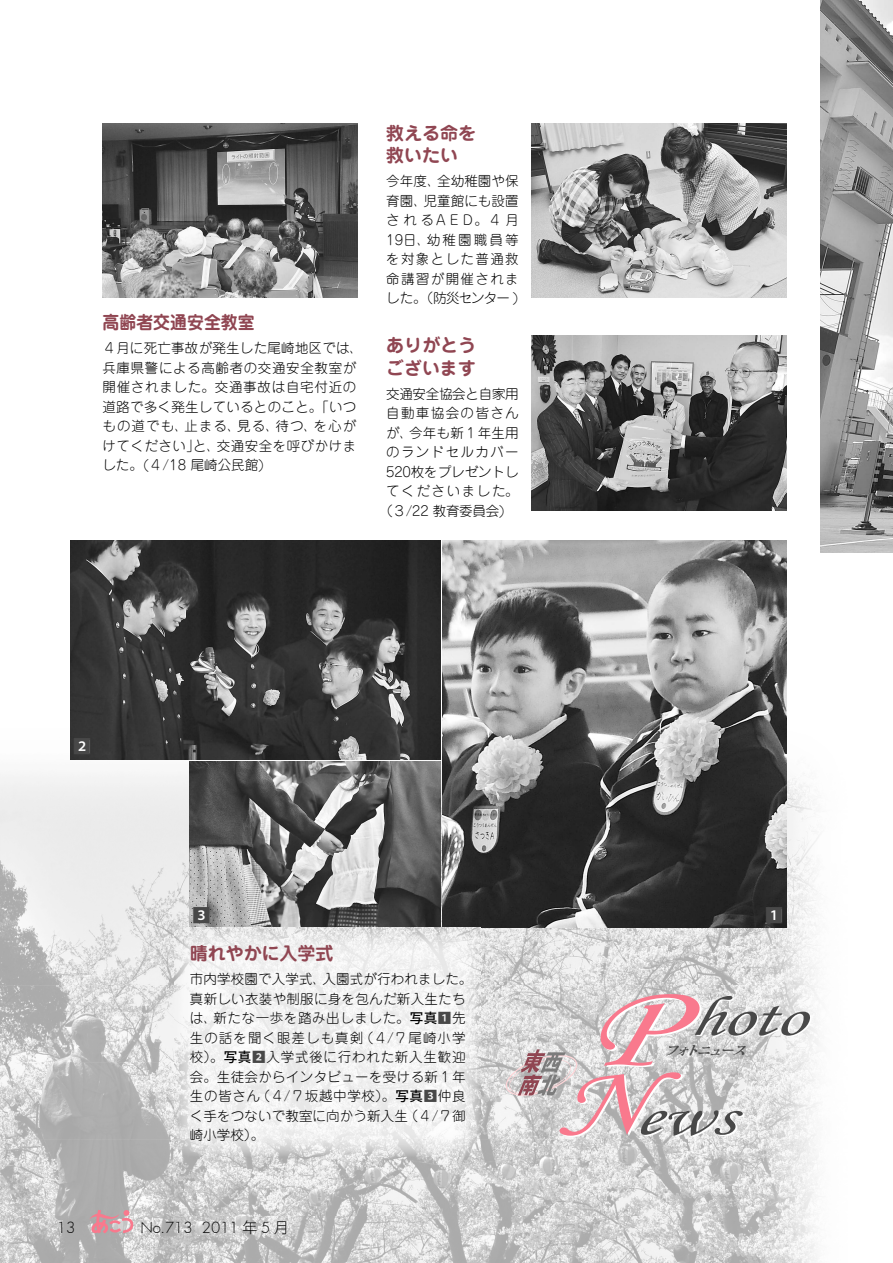
<style>
.page{position:relative;width:893px;height:1263px;background:#fff}
.page>*{position:absolute;margin:0;border:0;box-sizing:border-box;transform-origin:0 0}
.t1{font:18px/22.5px "Jun 501 Pro Bold 90 msp RKSJ H";color:#904652}
.t2{font:18px "Jun 501 Pro Bold 90 msp RKSJ H";color:#904652;scale:.94 1}
.t3{font:18px "Koz Go Pro Regular 90 msp RKSJ H";color:#484848}
.t4{font:300 14.85px "Futura";color:#000}
.t5{font:13.5px/19.5px "Jun 101 Pro Light 90 msp RKSJ H";letter-spacing:.025em;color:#000}
.t6{font:13.5px "Jun 101 Pro Light 90 msp RKSJ H";letter-spacing:.105em;color:#000}
.t7{font:13.5px "Jun 101 Pro Light 90 msp RKSJ H";color:#000}
.t8{font:13.5px "Jun 101 Pro Light 90 msp RKSJ H";letter-spacing:-.02em;color:#000}
.t9{font:13.5px "Jun 101 Pro Light 90 msp RKSJ H";letter-spacing:.12em;color:#000}
.t10{font:italic 12.3px "Koz Min Std Heavy 90 msp RKSJ H";color:#484848;scale:1.06 1}
.s1{font-family:"Koz Go Pro Medium 90 msp RKSJ H"}
.s2{font-family:"Koz Go Pro Medium 90 msp RKSJ H";color:#484848}
.s3{font-family:"Koz Go Pro"}
</style>
<div class="page">
<img style="left:0;top:677px;width:819px;height:231px">
<img style="left:0;top:908px;width:189px;height:231px">
<img style="left:440px;top:908px;width:377px;height:38px">
<img style="left:481px;top:946px;width:338px;height:193px">
<img style="left:0;top:1139px;width:818px;height:124px">
<img style="left:821px;top:0;width:72px;height:553px">
<img style="left:531px;top:123px;width:256px;height:175px">
<img style="left:102px;top:123px;width:255px;height:175px">
<img style="left:531px;top:336px;width:256px;height:174px">
<img style="left:442px;top:540px;width:345px;height:387px">
<img style="left:70px;top:540px;width:370px;height:219px">
<img style="left:189px;top:761px;width:251px;height:166px">
<div style="left:768px;top:909px;width:14px;height:12px;background:#fff"></div>
<div style="left:76px;top:740px;width:14px;height:13px;background:#fff"></div>
<div style="left:195px;top:909px;width:14px;height:12px;background:#fff"></div>
<img style="left:174px;top:927px;width:307px;height:230px">
<svg style="left:506px;top:994px;width:306px;height:143px"></svg>
<svg style="left:89px;top:1210px;width:44px;height:23px"></svg>
<h1 class="t2" style="left:102px;top:308px;width:164px">高齢者交通安全教室</h1>
<p class="t5" style="left:102px;top:337px;width:262px">４月に死亡事故が発生した尾崎地区では、兵庫県警による高齢者の交通安全教室が開催されました。交通事故は自宅付近の道路で多く発生しているとのこと。「いつもの道でも、止まる、見る、待つ、を心がけてください」と、交通安全を呼びかけました。(４/18 尾崎公民館)</p>
<h1 class="t1" style="left:386px;top:120px;width:91px">救える命を救いたい</h1>
<p class="t5" style="left:386px;top:170px;width:134px;text-align:justify">今年度、全幼稚園や保育園、児童館にも設置されるＡＥＤ。４月19日、幼稚園職員等を対象とした普通救命講習が開催されました。（防災センター )</p>
<h1 class="t1" style="left:386px;top:332px;width:91px">ありがとうございます</h1>
<p class="t8" style="left:386px;top:383px;width:134px">交通安全協会と自家用</p>
<p class="t6" style="left:386px;top:402px;width:134px">自動車協会の皆さん</p>
<p class="t5" style="left:386px;top:421px;width:134px">が、今年も新１年生用</p>
<p class="t6" style="left:386px;top:441px;width:134px">のランドセルカバー</p>
<p class="t7" style="left:386px;top:461px;width:134px">520枚をプレゼントし</p>
<p class="t9" style="left:386px;top:480px;width:134px">てくださいました。</p>
<p class="t5" style="left:379px;top:499px;width:127px">（３/22 教育委員会)</p>
<h1 class="t3" style="left:73px;top:735px;width:19px">2</h1>
<h1 class="t3" style="left:192px;top:903px;width:19px">3</h1>
<h1 class="t1" style="left:190px;top:940px;width:145px">晴れやかに入学式</h1>
<p class="t5" style="left:190px;top:968px;width:284px">市内学校園で入学式、入園式が行われました。真新しい衣装や制服に身を包んだ新入生たちは、新たな一歩を踏み出しました。<span class="s1">写真</span><span class="s2">1</span>先生の話を聞く眼差しも真剣（４/７尾崎小学校）。<span class="s1">写真</span><span class="s2">2</span>入学式後に行われた新入生歓迎会。生徒会からインタビューを受ける新１年生の皆さん（４/７坂越中学校）。<span class="s1">写真</span><span class="s2">3</span>仲良く手をつないで教室に向かう新入生（４/７御崎小学校）。</p>
<p class="t4" style="left:57px;top:1217px;width:20px">13</p>
<p class="t4" style="left:140px;top:1218px;width:150px">No.713 2011 <span class="s3">年</span> 5 <span class="s3">月</span></p>
<h1 class="t3" style="left:765px;top:903px;width:19px">1</h1>
<p class="t10" style="left:664px;top:1042px;width:85px">フォトニュース</p>
</div>
